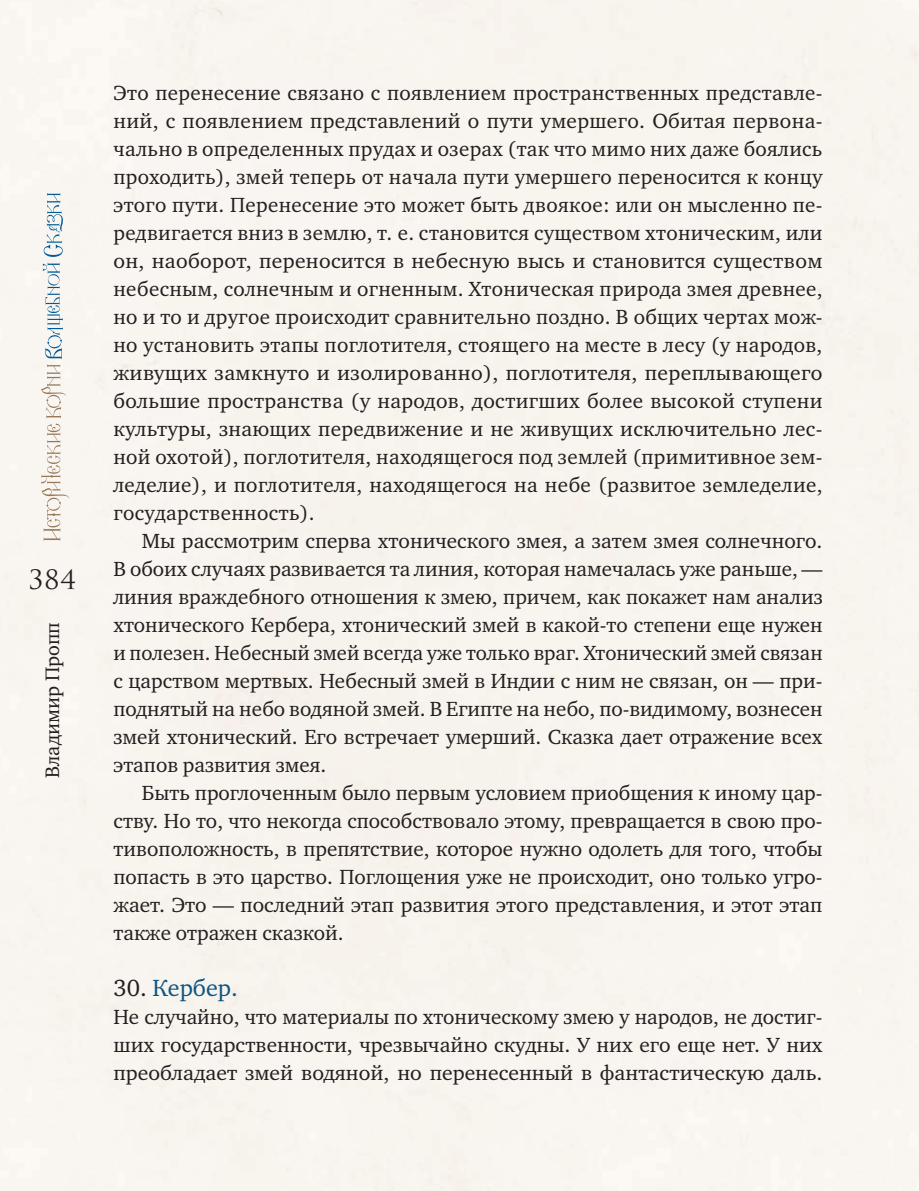
<style>
.page{position:relative;width:919px;height:1191px;background:#fff}
.page>*{position:absolute;margin:0;border:0;box-sizing:border-box;transform-origin:0 0}
.t1{font:26px "Romul";color:#231f20}
._2_ур_курс_цвет{font:24px "Charter ITC";color:#0d5583}
.Paragraph_Style_1{font:21px/28px "Charter ITC";color:#231f20;text-align:justify}
._1-й_абщац{font:21px/28px "Charter ITC";color:#231f20;text-align:justify}
.t2{font:20px "Charter ITC";color:#231f20}
.s1{color:#231f20}
</style>
<div class="page">
<svg style="left:41px;top:424px;width:28px;height:117px"></svg>
<svg style="left:41px;top:193px;width:25px;height:225px"></svg>
<p class="t1" style="left:28px;top:564px;width:50px">384</p>
<p class="t2" style="left:40px;top:778px;width:158px;rotate:-90deg">Владимир Пропп</p>
<p class="Paragraph_Style_1" style="left:113px;top:79px;width:710px">Это перенесение связано с появлением пространственных представле&shy;ний, с появлением представлений о пути умершего. Обитая первона&shy;чально в определенных прудах и озерах (так что мимо них даже боялись проходить), змей теперь от начала пути умершего переносится к концу этого пути. Перенесение это может быть двоякое: или он мысленно пе&shy;редвигается вниз в землю, т. е. становится существом хтоническим, или он, наоборот, переносится в небесную высь и становится существом небесным, солнечным и огненным. Хтоническая природа змея древнее, но и то и другое происходит сравнительно поздно. В общих чертах мож&shy;но установить этапы поглотителя, стоящего на месте в лесу (у народов, живущих замкнуто и изолированно), поглотителя, переплывающего большие пространства (у народов, достигших более высокой ступени культуры, знающих передвижение и не живущих исключительно лес&shy;ной охотой), поглотителя, находящегося под землей (примитивное зем&shy;леделие), и поглотителя, находящегося на небе (развитое земледелие, государственность).</p>
<p class="Paragraph_Style_1" style="left:113px;top:527px;width:710px;text-indent:28px">Мы рассмотрим сперва хтонического змея, а затем змея солнечного.<br>В обоих случаях развивается та линия, которая намечалась уже раньше, — линия враждебного отношения к змею, причем, как покажет нам анализ хтонического Кербера, хтонический змей в какой-то степени еще нужен и полезен. Небесный змей всегда уже только враг. Хтонический змей связан с царством мертвых. Небесный змей в Индии с ним не связан, он — при&shy;поднятый на небо водяной змей. В Египте на небо, по-видимому, вознесен змей хтонический. Его встречает умерший. Сказка дает отражение всех этапов развития змея.</p>
<p class="Paragraph_Style_1" style="left:113px;top:779px;width:710px;text-indent:28px">Быть проглоченным было первым условием приобщения к иному цар&shy;ству. Но то, что некогда способствовало этому, превращается в свою про&shy;тивоположность, в препятствие, которое нужно одолеть для того, чтобы попасть в это царство. Поглощения уже не происходит, оно только угро&shy;жает. Это — последний этап развития этого представления, и этот этап также отражен сказкой.</p>
<p class="_2_ур_курс_цвет" style="left:113px;top:973px;width:126px"><span class="s1">30.</span> Кербер.</p>
<p class="_1-й_абщац" style="left:113px;top:1003px;width:710px">Не случайно, что материалы по хтоническому змею у народов, не достиг&shy;ших государственности, чрезвычайно скудны. У них его еще нет. У них преобладает змей водяной, но перенесенный в фантастическую даль.</p>
</div>
